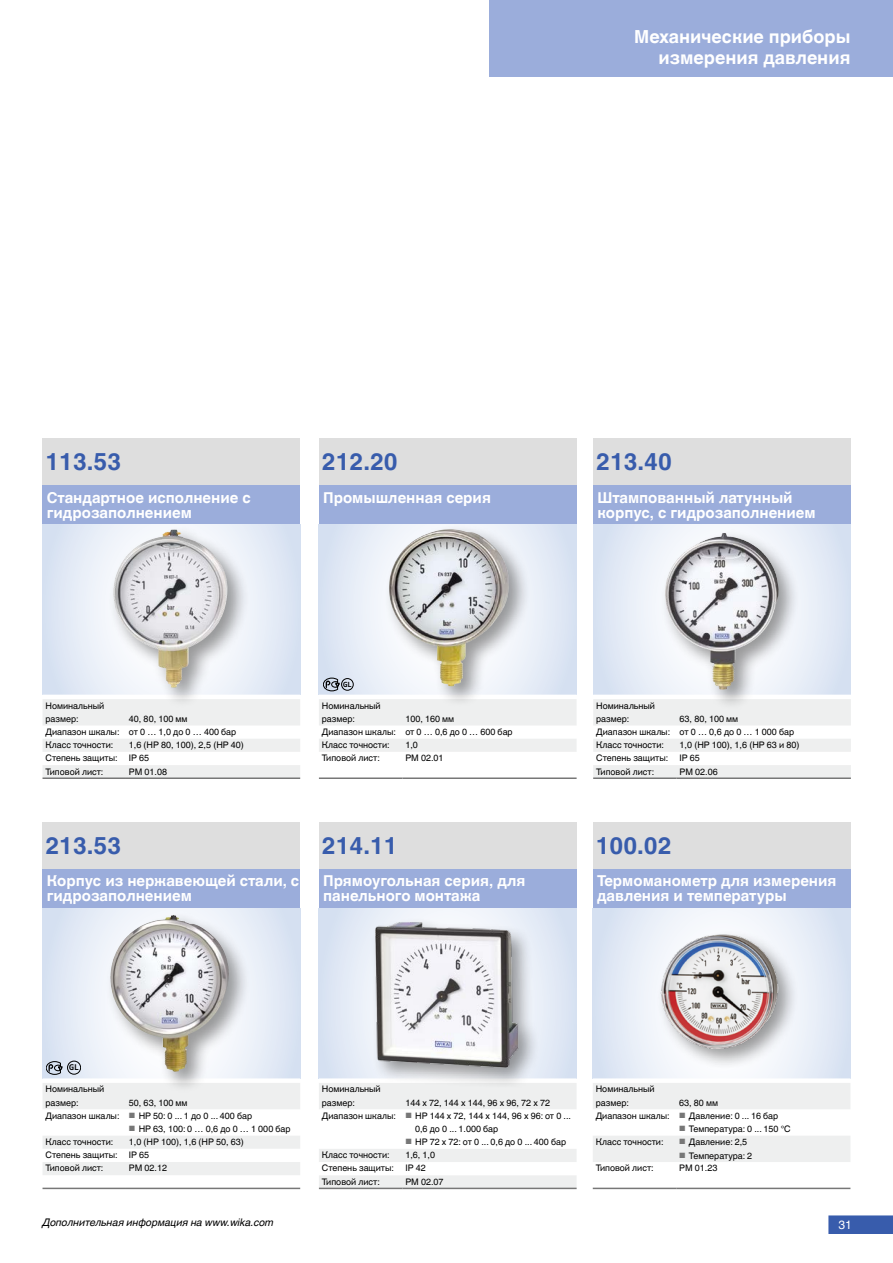
<style>
.page{position:relative;width:893px;height:1263px;background:#fff}
.page>*{position:absolute;margin:0;border:0;box-sizing:border-box;transform-origin:0 0}
.t1{font:700 24px "Helvetica World";color:#385cac}
.t2{font:700 18px/21px "Helvetica World";color:#fff;text-align:right}
.t3{font:700 15px/15px "Helvetica World";color:#fff}
.t4{font:12px "Helvetica World";color:#fff}
.t5{font:italic 10.5px "Helvetica World";color:#000}
.t6{font:9px/13.5px "Helvetica World";color:#000}
.t7{font:700 9px "Consolas";color:#000}
.t8{font:700 7.95px "Consolas";color:#000}
.s1{font-size:7.65px;color:#777}
</style>
<div class="page">
<svg style="left:828px;top:1215px;width:65px;height:19px"></svg>
<div style="left:43px;top:438px;width:257px;height:47px;background:#dedede"></div>
<div style="left:43px;top:485px;width:257px;height:39px;background:#9baddb"></div>
<svg style="left:43px;top:524px;width:257px;height:171px;background:#e2e9f5"></svg>
<svg style="left:43px;top:699px;width:257px;height:78px"></svg>
<hr style="left:43px;top:777px;width:83px;height:2px;background:#777">
<hr style="left:126px;top:777px;width:174px;height:2px;background:#777">
<div style="left:319px;top:438px;width:258px;height:47px;background:#dedede"></div>
<div style="left:319px;top:485px;width:258px;height:39px;background:#9baddb"></div>
<svg style="left:319px;top:524px;width:258px;height:154px;background:#e1e9f5"></svg>
<hr style="left:319px;top:777px;width:83px;height:2px;background:#777">
<hr style="left:402px;top:777px;width:175px;height:2px;background:#777">
<div style="left:593px;top:438px;width:258px;height:47px;background:#dedede"></div>
<div style="left:593px;top:485px;width:258px;height:39px;background:#9baddb"></div>
<svg style="left:593px;top:524px;width:258px;height:171px;background:#e2e9f5"></svg>
<svg style="left:593px;top:699px;width:258px;height:78px"></svg>
<hr style="left:593px;top:777px;width:84px;height:2px;background:#777">
<hr style="left:677px;top:777px;width:174px;height:2px;background:#777">
<div style="left:43px;top:822px;width:257px;height:47px;background:#dedede"></div>
<div style="left:43px;top:869px;width:257px;height:39px;background:#9baddb"></div>
<svg style="left:43px;top:908px;width:257px;height:153px;background:#e2e9f5"></svg>
<hr style="left:43px;top:1187px;width:83px;height:2px;background:#777">
<hr style="left:126px;top:1187px;width:174px;height:2px;background:#777">
<div style="left:319px;top:822px;width:258px;height:47px;background:#dedede"></div>
<div style="left:319px;top:869px;width:258px;height:39px;background:#9baddb"></div>
<svg style="left:319px;top:908px;width:258px;height:170px;background:#e0e8f4"></svg>
<svg style="left:319px;top:1078px;width:258px;height:109px"></svg>
<hr style="left:319px;top:1187px;width:83px;height:2px;background:#777">
<hr style="left:402px;top:1187px;width:175px;height:2px;background:#777">
<div style="left:593px;top:822px;width:257px;height:47px;background:#dedede"></div>
<div style="left:593px;top:869px;width:257px;height:39px;background:#9baddb"></div>
<svg style="left:593px;top:908px;width:257px;height:170px"></svg>
<svg style="left:593px;top:1078px;width:257px;height:84px"></svg>
<hr style="left:593px;top:1187px;width:83px;height:2px;background:#777">
<hr style="left:676px;top:1187px;width:174px;height:2px;background:#777">
<div style="left:489px;top:0;width:404px;height:77px;background:#9baddb"></div>
<div style="left:383px;top:523px;width:149px;height:185px;background:#000;opacity:.4"></div>
<img style="left:387px;top:529px;width:122px;height:149px">
<svg style="left:319px;top:678px;width:258px;height:100px"></svg>
<div style="left:108px;top:524px;width:142px;height:185px;background:#000;opacity:.4"></div>
<img style="left:111px;top:529px;width:121px;height:159px">
<div style="left:659px;top:528px;width:142px;height:183px;background:#000;opacity:.4"></div>
<img style="left:664px;top:533px;width:115px;height:157px">
<div style="left:370px;top:917px;width:170px;height:172px;background:#000;opacity:.4"></div>
<img style="left:374px;top:918px;width:147px;height:152px">
<div style="left:105px;top:910px;width:146px;height:183px;background:#000;opacity:.4"></div>
<img style="left:110px;top:915px;width:63px;height:97px">
<svg style="left:43px;top:1061px;width:257px;height:127px"></svg>
<div style="left:657px;top:930px;width:142px;height:140px;background:#000;opacity:.4"></div>
<img style="left:661px;top:933px;width:117px;height:115px">
<h2 class="t2" style="left:634px;top:26px;width:218px">Механические приборы измерения давления</h2>
<h1 class="t1" style="left:45px;top:448px;width:77px">113.53</h1>
<h3 class="t3" style="left:47px;top:490px;width:206px">Стандартное исполнение с гидрозаполнением</h3>
<h1 class="t1" style="left:322px;top:448px;width:77px">212.20</h1>
<h3 class="t3" style="left:323px;top:490px;width:169px">Промышленная серия</h3>
<h1 class="t1" style="left:596px;top:448px;width:77px">213.40</h1>
<h3 class="t3" style="left:597px;top:490px;width:220px">Штампованный латунный корпус, с гидрозаполнением</h3>
<p class="t8" style="left:343px;top:679px;width:10px">GL</p>
<p class="t6" style="left:45px;top:699px;width:60px">Номинальный размер:</p>
<p class="t6" style="left:45px;top:712px;width:192px;line-height:13px;text-indent:83px">40, 80, 100 мм<br>Диапазон шкалы: от 0 … 1,0 до 0 … 400 бар<br>Класс точности:</p>
<p class="t6" style="left:129px;top:738px;width:116px">1,6 (НР 80, 100), 2,5 (НР 40)</p>
<p class="t6" style="left:322px;top:699px;width:60px">Номинальный размер:</p>
<p class="t6" style="left:322px;top:712px;width:192px;line-height:13px;text-indent:83px">100, 160 мм<br>Диапазон шкалы: от 0 … 0,6 до 0 … 600 бар<br>Класс точности:</p>
<p class="t6" style="left:405px;top:738px;width:14px">1,0</p>
<p class="t6" style="left:596px;top:699px;width:60px">Номинальный размер:</p>
<p class="t6" style="left:596px;top:712px;width:200px;line-height:13px;text-indent:83px">63, 80, 100 мм<br>Диапазон шкалы: от 0 … 0,6 до 0 … 1 000 бар<br>Класс точности:</p>
<p class="t6" style="left:680px;top:738px;width:121px">1,0 (НР 100), 1,6 (НР 63 и 80)</p>
<p class="t6" style="left:45px;top:751px;width:74px">Степень защиты:</p>
<p class="t6" style="left:129px;top:751px;width:22px">IP 65</p>
<p class="t6" style="left:45px;top:765px;width:59px">Типовой лист:</p>
<p class="t6" style="left:129px;top:765px;width:40px">PM 01.08</p>
<p class="t6" style="left:322px;top:751px;width:59px">Типовой лист:</p>
<p class="t6" style="left:405px;top:751px;width:40px">PM 02.01</p>
<p class="t6" style="left:596px;top:751px;width:74px">Степень защиты:</p>
<p class="t6" style="left:680px;top:751px;width:22px">IP 65</p>
<p class="t6" style="left:596px;top:765px;width:59px">Типовой лист:</p>
<p class="t6" style="left:680px;top:765px;width:40px">PM 02.06</p>
<h1 class="t1" style="left:45px;top:831px;width:77px">213.53</h1>
<h3 class="t3" style="left:47px;top:874px;width:254px">Корпус из нержавеющей стали, с гидрозаполнением</h3>
<h1 class="t1" style="left:322px;top:831px;width:77px">214.11</h1>
<h3 class="t3" style="left:323px;top:874px;width:204px">Прямоугольная серия, для панельного монтажа</h3>
<h1 class="t1" style="left:596px;top:831px;width:77px">100.02</h1>
<h3 class="t3" style="left:597px;top:874px;width:241px">Термоманометр для измерения давления и температуры</h3>
<p class="t7" style="left:69px;top:1061px;width:11px">GL</p>
<p class="t6" style="left:45px;top:1082px;width:60px">Номинальный размер:</p>
<p class="t6" style="left:45px;top:1096px;width:208px;line-height:12.9px;text-indent:83px">50, 63, 100 мм<br>Диапазон шкалы: <span class="s1">■</span> НР 50: 0 ... 1 до 0 ... 400 бар</p>
<p class="t6" style="left:129px;top:1122px;width:163px"><span class="s1">■</span> НР 63, 100: 0 … 0,6 до 0 … 1 000 бар</p>
<p class="t6" style="left:45px;top:1135px;width:69px">Класс точности:</p>
<p class="t6" style="left:129px;top:1135px;width:116px">1,0 (НР 100), 1,6 (НР 50, 63)</p>
<p class="t6" style="left:45px;top:1148px;width:74px">Степень защиты:</p>
<p class="t6" style="left:129px;top:1148px;width:22px">IP 65</p>
<p class="t6" style="left:45px;top:1161px;width:59px">Типовой лист:</p>
<p class="t6" style="left:129px;top:1161px;width:40px">PM 02.12</p>
<p class="t6" style="left:322px;top:1082px;width:60px">Номинальный размер:</p>
<p class="t6" style="left:405px;top:1096px;width:146px">144 x 72, 144 x 144, 96 x 96, 72 x 72</p>
<p class="t6" style="left:322px;top:1109px;width:251px">Диапазон шкалы: <span class="s1">■</span> НР 144 x 72, 144 x 144, 96 x 96: от 0 ...</p>
<p class="t6" style="left:415px;top:1122px;width:85px">0,6 до 0 ... 1.000 бар</p>
<p class="t6" style="left:405px;top:1135px;width:162px"><span class="s1">■</span> НР 72 х 72: от 0 ... 0,6 до 0 ... 400 бар</p>
<p class="t6" style="left:322px;top:1148px;width:69px">Класс точности:</p>
<p class="t6" style="left:405px;top:1148px;width:31px">1,6, 1,0</p>
<p class="t6" style="left:322px;top:1161px;width:74px">Степень защиты:</p>
<p class="t6" style="left:405px;top:1161px;width:22px">IP 42</p>
<p class="t6" style="left:322px;top:1175px;width:59px">Типовой лист:</p>
<p class="t6" style="left:405px;top:1175px;width:40px">PM 02.07</p>
<p class="t6" style="left:596px;top:1082px;width:60px">Номинальный размер:</p>
<p class="t6" style="left:596px;top:1096px;width:184px;line-height:12.9px;text-indent:83px">63, 80 мм<br>Диапазон шкалы: <span class="s1">■</span> Давление: 0 ... 16 бар</p>
<p class="t6" style="left:679px;top:1122px;width:113px"><span class="s1">■</span> Температура: 0 ... 150 °C</p>
<p class="t6" style="left:596px;top:1135px;width:69px">Класс точности:</p>
<p class="t6" style="left:679px;top:1135px;width:69px"><span class="s1">■</span> Давление: 2,5</p>
<p class="t6" style="left:679px;top:1149px;width:74px"><span class="s1">■</span> Температура: 2</p>
<p class="t6" style="left:596px;top:1161px;width:59px">Типовой лист:</p>
<p class="t6" style="left:679px;top:1161px;width:40px">PM 01.23</p>
<p class="t5" style="left:43px;top:1216px;width:233px">Дополнительная информация на www.wika.com</p>
<h3 class="t4" style="left:838px;top:1218px;width:15px">31</h3>
</div>
